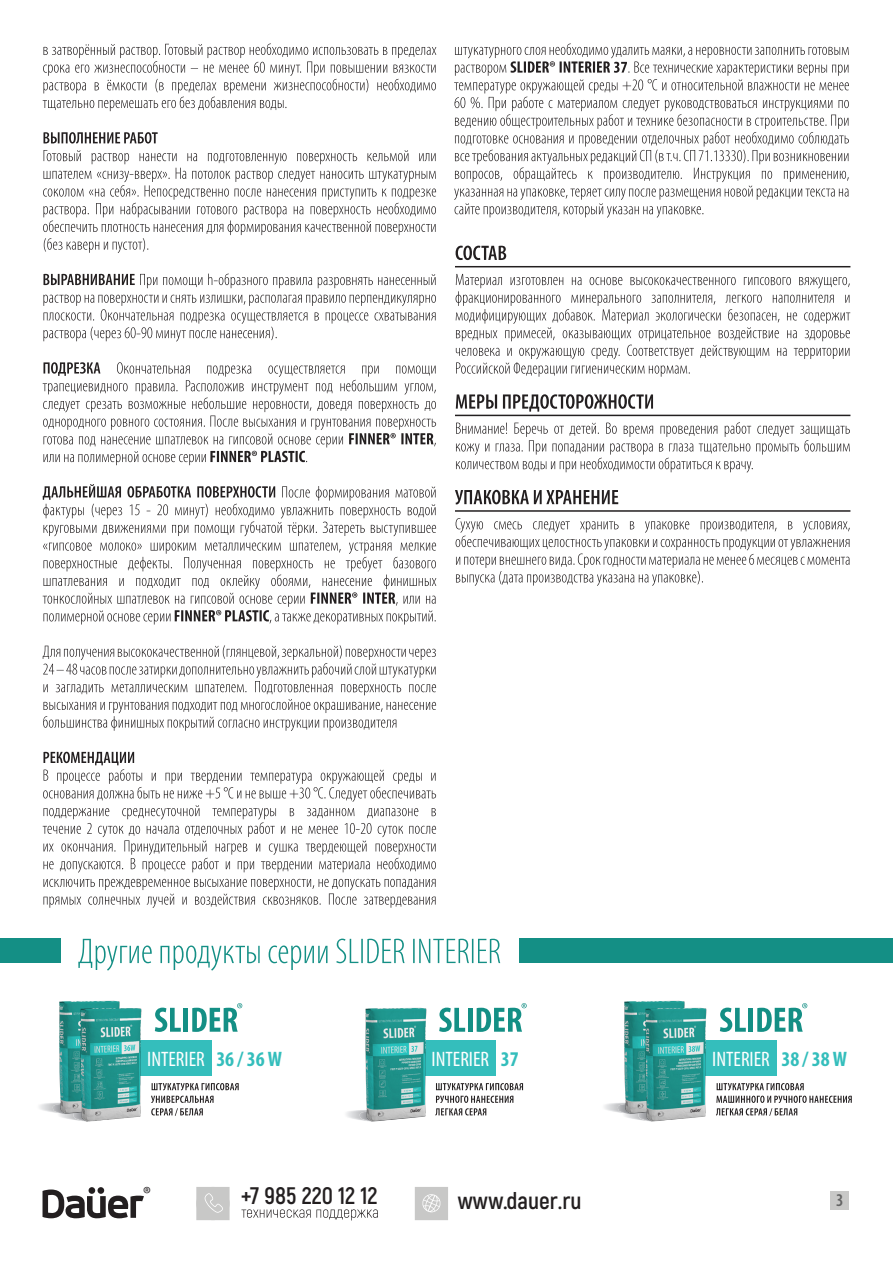
<style>
.page{position:relative;width:893px;height:1263px;background:#fff}
.page>*{position:absolute;margin:0;border:0;box-sizing:border-box;transform-origin:0 0}
.t1{font:700 23.85px "Akrobat";color:#231f20}
.t2{font:700 23.55px "Akrobat";color:#231f20}
.t3{font:21px "Myriad Pro Cond Kaz";color:#fff}
.t4{font:21px "Myriad Pro Bold Cond Kaz";color:#34bebc}
.t5{font:condensed 20.85px "Myriad Pro";color:#231f20}
.t6{font:600 condensed 18px "Myriad Pro Kaz";color:#646464}
</style>
<div class="page">
<svg style="left:43px;top:1189px;width:101px;height:29px"></svg>
<div style="left:98px;top:1187px;width:6px;height:7px;background:#231f20;border-radius:50%"></div>
<div style="left:89px;top:1187px;width:6px;height:7px;background:#231f20;border-radius:50%"></div>
<svg style="left:241px;top:1209px;width:137px;height:11px"></svg>
<svg style="left:196px;top:1187px;width:34px;height:33px"></svg>
<svg style="left:415px;top:1187px;width:33px;height:33px"></svg>
<div style="left:830px;top:1191px;width:19px;height:19px;background:#c8c8c7"></div>
<svg style="left:43px;top:879px;width:393px;height:29px"></svg>
<svg style="left:43px;top:752px;width:393px;height:121px"></svg>
<svg style="left:43px;top:645px;width:393px;height:86px"></svg>
<svg style="left:43px;top:542px;width:393px;height:82px"></svg>
<svg style="left:43px;top:484px;width:393px;height:52px"></svg>
<svg style="left:43px;top:362px;width:393px;height:103px"></svg>
<svg style="left:43px;top:295px;width:393px;height:47px"></svg>
<svg style="left:43px;top:273px;width:393px;height:15px"></svg>
<svg style="left:43px;top:150px;width:393px;height:103px"></svg>
<svg style="left:43px;top:132px;width:115px;height:12px"></svg>
<svg style="left:43px;top:43px;width:393px;height:68px"></svg>
<svg style="left:454px;top:43px;width:395px;height:175px"></svg>
<svg style="left:456px;top:274px;width:394px;height:103px"></svg>
<svg style="left:456px;top:422px;width:394px;height:51px"></svg>
<svg style="left:456px;top:518px;width:394px;height:68px"></svg>
<svg style="left:456px;top:246px;width:50px;height:14px"></svg>
<svg style="left:456px;top:394px;width:197px;height:18px"></svg>
<svg style="left:455px;top:490px;width:163px;height:14px"></svg>
<hr style="left:455px;top:266px;width:395px;height:1px;background:#231f20">
<hr style="left:455px;top:415px;width:395px;height:1px;background:#231f20">
<hr style="left:455px;top:510px;width:395px;height:2px;background:#231f20">
<div style="left:98px;top:1040px;width:114px;height:36px;background:#34bebc"></div>
<div style="left:663px;top:1040px;width:114px;height:36px;background:#34bebc"></div>
<div style="left:382px;top:1040px;width:114px;height:36px;background:#34bebc"></div>
<svg style="left:181px;top:1096px;width:33px;height:20px"></svg>
<svg style="left:181px;top:1083px;width:58px;height:7px"></svg>
<svg style="left:746px;top:1096px;width:106px;height:20px"></svg>
<svg style="left:746px;top:1083px;width:58px;height:7px"></svg>
<svg style="left:466px;top:1096px;width:47px;height:19px"></svg>
<svg style="left:466px;top:1083px;width:57px;height:7px"></svg>
<div style="left:519px;top:938px;width:374px;height:25px;background:#148f85"></div>
<div style="left:0;top:938px;width:60px;height:25px;background:#148f85"></div>
<svg style="left:78px;top:938px;width:422px;height:33px"></svg>
<img style="left:42px;top:1000px;width:139px;height:122px">
<img style="left:607px;top:1000px;width:139px;height:122px">
<img style="left:346px;top:1007px;width:120px;height:115px">
<svg style="left:155px;top:1007px;width:26px;height:25px"></svg>
<div style="left:183px;top:1008px;width:5px;height:24px;background:#148f85"></div>
<svg style="left:192px;top:1003px;width:50px;height:29px"></svg>
<svg style="left:720px;top:1007px;width:26px;height:25px"></svg>
<div style="left:748px;top:1008px;width:5px;height:24px;background:#148f85"></div>
<svg style="left:757px;top:1003px;width:50px;height:29px"></svg>
<svg style="left:439px;top:1007px;width:26px;height:25px"></svg>
<hr style="left:468px;top:1008px;width:4px;height:24px;background:#148f85">
<svg style="left:477px;top:1003px;width:50px;height:29px"></svg>
<p class="t3" style="left:147px;top:1046px;width:59px">INTERIER</p>
<p class="t4" style="left:216px;top:1045px;width:67px">36 / 36 W</p>
<p class="t3" style="left:432px;top:1046px;width:59px">INTERIER</p>
<p class="t4" style="left:501px;top:1045px;width:19px">37</p>
<p class="t3" style="left:712px;top:1046px;width:59px">INTERIER</p>
<p class="t4" style="left:781px;top:1045px;width:67px">38 / 38 W</p>
<p class="t5" style="left:143px;top:1182px;width:9px">®</p>
<p class="t1" style="left:241px;top:1180px;width:138px">+7 985 220 12 12</p>
<p class="t2" style="left:458px;top:1186px;width:125px">www.dauer.ru</p>
<p class="t6" style="left:836px;top:1189px;width:9px">3</p>
</div>
